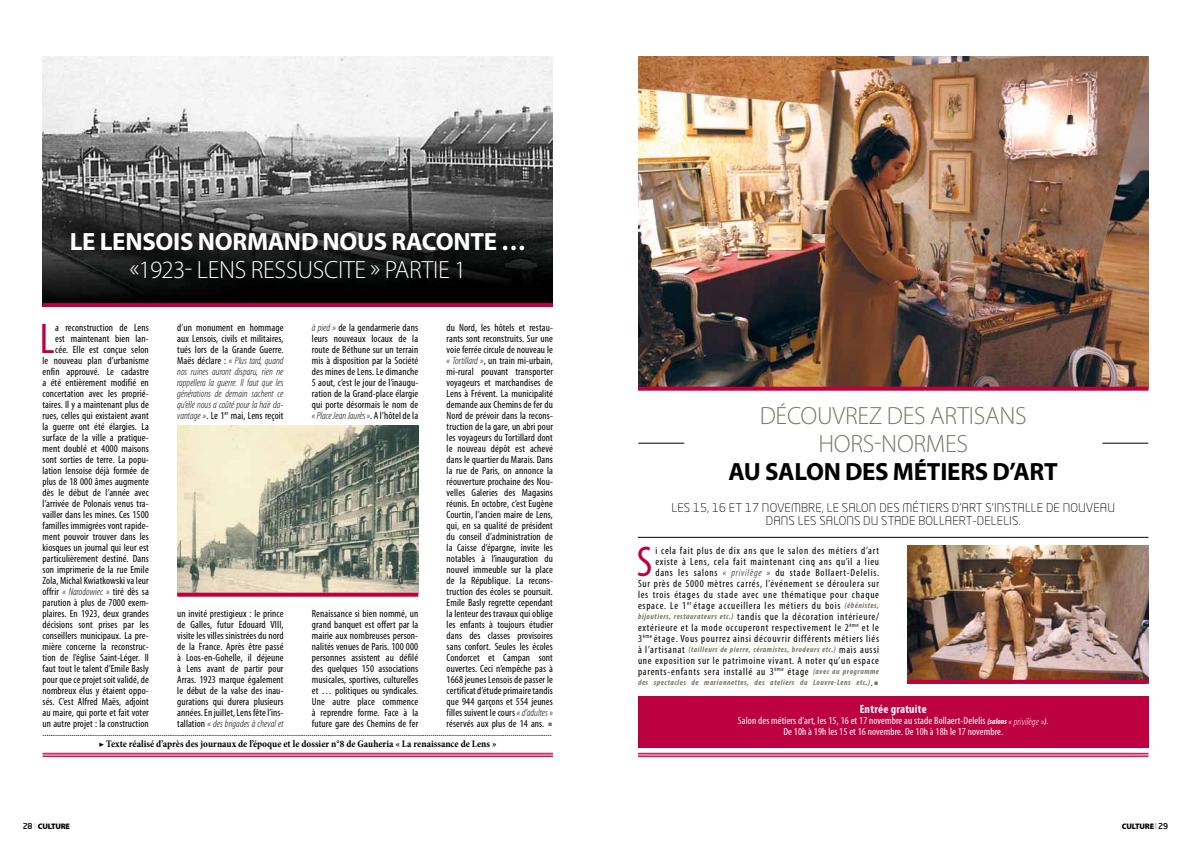
<style>
.page{position:relative;width:1191px;height:842px;background:#fff}
.page>*{position:absolute;margin:0;border:0;box-sizing:border-box;transform-origin:0 0}
.t1{font:condensed 43.1px "Myriad Pro";color:#bd003f}
.t2{font:300 25px/28px "Myriad Pro";letter-spacing:-.01em;color:#7b7468;text-align:center}
.t3{font:700 25px "Myriad Pro";letter-spacing:-.01em;color:#fff}
.t4{font:300 25px "Myriad Pro";letter-spacing:-.01em;color:#fff}
.t5{font:700 25px "Myriad Pro";letter-spacing:-.01em;color:#000}
.t6{font:300 12px/13px "Neo Tech Std";letter-spacing:.01em;color:#000;text-align:center}
.t7{font:700 condensed 12px "Myriad Pro";color:#fff}
.t8{font:condensed 10.5px/11px "Myriad Pro";letter-spacing:.01em;color:#000;text-align:justify}
.t9{font:condensed 10.5px/11px "Myriad Pro";letter-spacing:.07em;color:#000;text-align:right}
.t10{font:italic 300 condensed 10.5px/11px "Myriad Pro";color:#000;text-align:justify}
.t11{font:condensed 10.5px/11px "Myriad Pro";letter-spacing:.01em;color:#fff;text-align:center}
.t12{font:condensed 10px "Myriad Pro";color:#000}
.t13{font:700 condensed 10px "Minion Pro";color:#000}
.t14{font:italic 700 condensed 8px "Myriad Pro";letter-spacing:.07em;color:#7b7468}
.t15{font:900 8px "Myriad Pro";letter-spacing:-.02em;color:#000}
.s1{font-weight:300;font-style:italic}
.s2{font-weight:400;font-style:normal}
.s3{font-family:"Square 721 BT";font-weight:700;font-size:22px;color:#7b7468}
.s4{font-stretch:normal;font-size:9px}
.s5{font-family:"Neo Tech Std";font-weight:500}
.s6{font-family:"Neo Tech Std";font-weight:300;font-size:7px;color:#7b7468}
.s7{font-weight:700;font-style:italic;font-size:8px;color:#7b7468}
.s8{font-weight:400;font-style:normal;font-size:10.5px;color:#000}
.s9{font-family:"Square 721 BT";font-style:normal;font-size:22px}
.s10{font-weight:700;font-style:italic;font-size:8px}
.s11{font-family:"Neo Tech Std";font-weight:300;font-size:7px}
</style>
<div class="page">
<hr style="left:43px;top:753px;width:510px;height:1px;background:#bd003f">
<hr style="left:43px;top:755px;width:510px;height:1px;background:#bd003f">
<hr style="left:43px;top:756px;width:510px;height:1px;background:#bd003f">
<img style="left:43px;top:57px;width:510px;height:246px">
<img style="left:638px;top:57px;width:510px;height:330px">
<hr style="left:43px;top:303px;width:510px;height:4px;background:#bd003f">
<svg style="left:638px;top:387px;width:510px;height:4px;background:#c1134d"></svg>
<div style="left:56px;top:218px;width:482px;height:76px;background:#000;opacity:.5"></div>
<img style="left:177px;top:425px;width:241px;height:168px">
<hr style="left:638px;top:753px;width:510px;height:1px;background:#bd003f">
<hr style="left:638px;top:755px;width:510px;height:1px;background:#bd003f">
<hr style="left:638px;top:756px;width:510px;height:1px;background:#bd003f">
<hr style="left:638px;top:537px;width:510px;height:1px;background:#000">
<div style="left:638px;top:696px;width:510px;height:51px;background:#bd003f"></div>
<svg style="left:177px;top:593px;width:241px;height:4px"></svg>
<hr style="left:638px;top:443px;width:46px;height:1px;background:#000">
<hr style="left:1102px;top:443px;width:46px;height:1px;background:#000">
<img style="left:907px;top:546px;width:241px;height:134px">
<hr style="left:907px;top:680px;width:241px;height:4px;background:#bd003f">
<h2 class="t3" style="left:70px;top:226px;width:458px">LE LENSOIS NORMAND NOUS RACONTE …</h2>
<h2 class="t4" style="left:129px;top:255px;width:338px">«1923- LENS RESSUSCITE » PARTIE 1</h2>
<p class="t8" style="left:43px;top:322px;width:108px;text-align:right">a reconstruction de Lens<br>est maintenant bien lan&shy;cée. Elle est conçue selon<br>le nouveau plan d’urbanisme enfin approuvé. Le cadastre a été entièrement modifié en concertation avec les proprié&shy;taires. Il y a maintenant plus de rues, celles qui existaient avant la guerre ont été élargies. La surface de la ville a pratique&shy;ment doublé et 4000 maisons sont sorties de terre. La popu&shy;lation lensoise déjà formée de plus de 18 000 âmes augmente dès le début de l’année avec l’arrivée de Polonais venus tra&shy;vailler dans les mines. Ces 1500 familles immigrées vont rapide&shy;ment pouvoir trouver dans les kiosques un journal qui leur est particulièrement destiné. Dans son imprimerie de la rue Emile<br>Zola, Michal Kwiatkowski va leur offrir <span class="s1">« Narodowiec »</span> tiré dès sa parution à plus de 7000 exem&shy;plaires. En 1923, deux grandes décisions sont prises par les conseillers municipaux. La pre&shy;mière concerne la reconstruc&shy;tion de l’église Saint-Léger. Il faut tout le talent d’Emile Basly pour que ce projet soit validé, de nombreux élus y étaient oppo&shy;sés. C’est Alfred Maës, adjoint au maire, qui porte et fait voter un autre projet : la construction</p>
<p class="t10" style="left:177px;top:322px;width:108px"><span class="s2">d’un monument en hommage aux Lensois, civils et militaires, tués lors de la Grande Guerre.<br>Maës déclare :</span> « Plus tard, quand nos ruines auront disparu, rien ne rappellera la guerre. Il faut que les générations de demain sachent ce qu’elle nous a coûté pour la haïr da&shy;vantage »<span class="s2">. Le 1</span><sup>er</sup> <span class="s2">mai, Lens reçoit</span></p>
<p class="t8" style="left:312px;top:322px;width:108px"><span class="s1">à pied »</span> de la gendarmerie dans leurs nouveaux locaux de la route de Béthune sur un terrain mis à disposition par la Société des mines de Lens. Le dimanche 5 aout, c’est le jour de l’inaugu&shy;ration de la Grand-place élargie qui porte désormais le nom de <span class="s1">« Place Jean Jaurès »</span>. A l’hôtel de la</p>
<p class="t8" style="left:446px;top:322px;width:108px">du Nord, les hôtels et restau&shy;rants sont reconstruits. Sur une voie ferrée circule de nouveau le <span class="s1">« Tortillard »</span>, un train mi-urbain, mi-rural pouvant transporter voyageurs et marchandises de Lens à Frévent. La municipalité demande aux Chemins de fer du Nord de prévoir dans la recons&shy;truction de la gare, un abri pour les voyageurs du Tortillard dont le nouveau dépôt est achevé dans le quartier du Marais. Dans la rue de Paris, on annonce la réouverture prochaine des Nou&shy;velles Galeries des Magasins réunis. En octobre, c’est Eugène Courtin, l’ancien maire de Lens, qui, en sa qualité de président du conseil d’administration de la Caisse d’épargne, invite les notables à l’inauguration du nouvel immeuble sur la place de la République. La recons&shy;truction des écoles se poursuit.<br>Emile Basly regrette cependant la lenteur des travaux qui oblige les enfants à toujours étudier dans des classes provisoires sans confort. Seules les écoles Condorcet et Campan sont ouvertes. Ceci n’empêche pas à 1668 jeunes Lensois de passer le certificat d’étude primaire tandis que 944 garçons et 554 jeunes filles suivent le cours <span class="s1">« d’adultes » </span>réservés aux plus de 14 ans. <span class="s3">.</span></p>
<p class="t12" style="left:43px;top:727px;width:511px">.....................................................................................................................................................................................................................................................................</p>
<p class="t13" style="left:99px;top:737px;width:399px"><span class="s4">▶</span> Texte réalisé d’après des journaux de l’époque et le dossier n°8 de Gauheria « La renaissance de Lens »</p>
<h1 class="t1" style="left:40px;top:312px;width:16px">L</h1>
<p class="t8" style="left:177px;top:608px;width:108px">un invité prestigieux : le prince de Galles, futur Edouard VIII, visite les villes sinistrées du nord de la France. Après être passé à Loos-en-Gohelle, il déjeune à Lens avant de partir pour Arras. 1923 marque également le début de la valse des inau&shy;gurations qui durera plusieurs années. En juillet, Lens fête l’ins&shy;tallation <span class="s1">« des brigades à cheval et</span></p>
<p class="t8" style="left:312px;top:608px;width:108px">Renaissance si bien nommé, un grand banquet est offert par la mairie aux nombreuses person&shy;nalités venues de Paris. 100 000 personnes assistent au défilé des quelques 150 associations musicales, sportives, culturelles et … politiques ou syndicales.<br>Une autre place commence à reprendre forme. Face à la future gare des Chemins de fer</p>
<p class="t15" style="left:23px;top:821px;width:49px"><span class="s5">28</span> <span class="s6">|</span> CULTURE</p>
<h2 class="t2" style="left:759px;top:401px;width:268px">DÉCOUVREZ DES ARTISANS<br>HORS-NORMES</h2>
<h2 class="t5" style="left:728px;top:455px;width:331px">AU SALON DES MÉTIERS D’ART</h2>
<p class="t6" style="left:671px;top:501px;width:445px">LES 15, 16 ET 17 NOVEMBRE, LE SALON DES MÉTIERS D’ART S’INSTALLE DE NOUVEAU<br>DANS LES SALONS DU STADE BOLLAERT-DELELIS.</p>
<p class="t9" style="left:638px;top:545px;width:242px">i cela fait plus de dix ans que le salon des métiers d’art existe à Lens, cela fait maintenant cinq ans qu’il a lieu dans les salons <span class="s1">« privilège »</span> du stade Bollaert-Delelis.<br>Sur près de 5000 mètres carrés, l’événement se déroulera sur les trois étages du stade avec une thématique pour chaque espace. Le 1<sup>er</sup> étage accueillera les métiers du bois <span class="s7">(ébénistes, bijoutiers, restaurateurs etc.)</span> tandis que la décoration intérieure/ extérieure et la mode occuperont respectivement le 2<sup>ème</sup> et le 3<sup>ème</sup> étage. Vous pourrez ainsi découvrir différents métiers liés</p>
<p class="t14" style="left:638px;top:644px;width:242px"><span class="s8">à l’artisanat</span> (tailleurs de pierre, céramistes, brodeurs etc.) <span class="s8">mais aussi</span></p>
<p class="t9" style="left:638px;top:655px;width:242px;text-align:left">une exposition sur le patrimoine vivant. A noter qu’un espace parents-enfants sera installé au 3<sup>ème</sup> étage <span class="s7">(avec au programme</span></p>
<p class="t14" style="left:638px;top:677px;width:242px">des spectacles de marionnettes, des ateliers du Louvre-Lens etc.)<span class="s8">.</span><span class="s9">.</span></p>
<h1 class="t1" style="left:637px;top:535px;width:17px">S</h1>
<p class="t7" style="left:859px;top:701px;width:69px">Entrée gratuite</p>
<p class="t11" style="left:738px;top:714px;width:312px">Salon des métiers d’art, les 15, 16 et 17 novembre au stade Bollaert-Delelis <span class="s10">(salons</span> <span class="s1">« privilège »</span><span class="s10">)</span>.<br>De 10h à 19h les 15 et 16 novembre. De 10h à 18h le 17 novembre.</p>
<p class="t15" style="left:1121px;top:821px;width:48px">CULTURE <span class="s11">|</span> <span class="s5">29</span></p>
</div>
